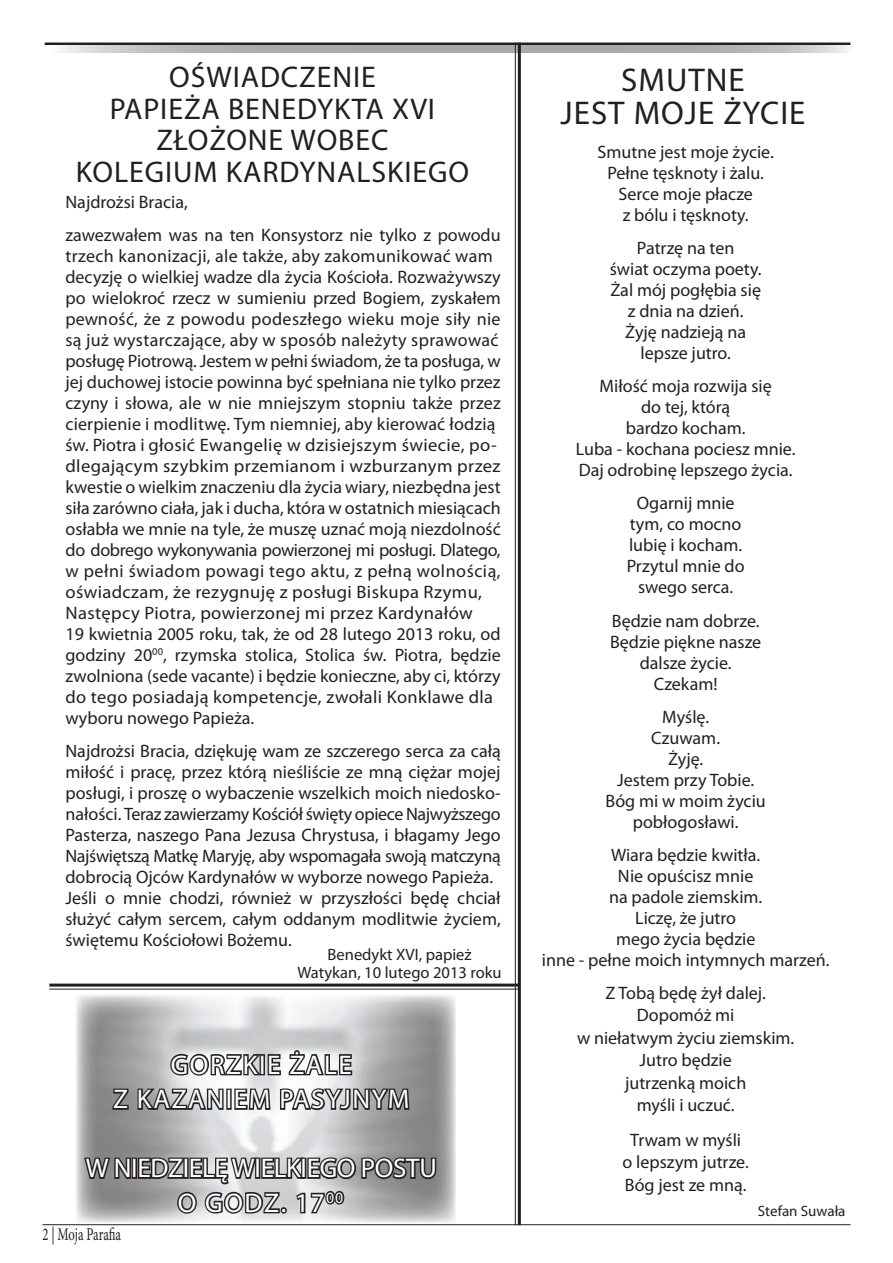
<style>
.page{position:relative;width:893px;height:1263px;background:#fff}
.page>*{position:absolute;margin:0;border:0;box-sizing:border-box;transform-origin:0 0}
.t1{font:33px/33px "Myriad Pro";letter-spacing:.03em;color:#231f20;text-align:center}
.t2{font:30px/31.5px "Myriad Pro";letter-spacing:.03em;color:#231f20;text-align:center}
.t3{font:27px/34.5px "Myriad Pro";letter-spacing:-.01em;color:#fff;text-align:center}
.t4{font:27px/34.5px "Myriad Pro";letter-spacing:.055em;color:#fff;text-align:center}
.t5{font:18px/21px "Myriad Pro";color:#231f20;text-align:center}
.t6{font:18px "Minion Pro";letter-spacing:-.01em;color:#231f20;scale:.7 1}
.t7{font:16.5px/18px "Myriad Pro";color:#231f20;text-align:center}
.t8{font:15px "Myriad Pro";color:#231f20}
</style>
<div class="page">
<hr style="left:43px;top:1224px;width:807px;height:1px;background:#231f20">
<hr style="left:45px;top:43px;width:805px;height:4px;background:#231f20">
<svg style="left:45px;top:45px;width:805px;height:7px;background:#b5b6ba"></svg>
<img style="left:76px;top:995px;width:380px;height:228px">
<svg style="left:82px;top:1049px;width:356px;height:169px;background:#989899"></svg>
<hr style="left:515px;top:43px;width:1px;height:1182px;background:#231f20">
<hr style="left:518px;top:43px;width:3px;height:1182px;background:#231f20">
<hr style="left:49px;top:988px;width:470px;height:1px;background:#231f20">
<hr style="left:49px;top:983px;width:470px;height:3px;background:#231f20">
<h2 class="t2" style="left:76px;top:62px;width:395px">OŚWIADCZENIE<br>PAPIEŻA BENEDYKTA XVI<br>ZŁOŻONE WOBEC<br>KOLEGIUM KARDYNALSKIEGO</h2>
<p class="t5" style="left:65px;top:186px;width:437px;line-height:33px;text-align:left">Najdrożsi Bracia,<br>zawezwałem was na ten Konsystorz nie tylko z powodu</p>
<p class="t5" style="left:65px;top:246px;width:437px;text-align:left">trzech kanonizacji, ale także, aby zakomunikować wam decyzję o wielkiej wadze dla życia Kościoła. Rozważywszy po wielokroć rzecz w sumieniu przed Bogiem, zyskałem pewność, że z powodu podeszłego wieku moje siły nie są już wystarczające, aby w sposób należyty sprawować posługę Piotrową. Jestem w pełni świadom, że ta posługa, w jej duchowej istocie powinna być spełniana nie tylko przez czyny i słowa, ale w nie mniejszym stopniu także przez cierpienie i modlitwę. Tym niemniej, aby kierować łodzią św. Piotra i głosić Ewangelię w dzisiejszym świecie, po&shy;dlegającym szybkim przemianom i wzburzanym przez kwestie o wielkim znaczeniu dla życia wiary, niezbędna jest siła zarówno ciała, jak i ducha, która w ostatnich miesiącach osłabła we mnie na tyle, że muszę uznać moją niezdolność do dobrego wykonywania powierzonej mi posługi. Dlatego, w pełni świadom powagi tego aktu, z pełną wolnością, oświadczam, że rezygnuję z posługi Biskupa Rzymu, Następcy Piotra, powierzonej mi przez Kardynałów<br>19 kwietnia 2005 roku, tak, że od 28 lutego 2013 roku, od godziny 20<sup>00</sup>, rzymska stolica, Stolica św. Piotra, będzie zwolniona (sede vacante) i będzie konieczne, aby ci, którzy do tego posiadają kompetencje, zwołali Konklawe dla wyboru nowego Papieża.</p>
<p class="t5" style="left:65px;top:741px;width:437px;text-align:left">Najdrożsi Bracia, dziękuję wam ze szczerego serca za całą miłość i pracę, przez którą nieśliście ze mną ciężar mojej posługi, i proszę o wybaczenie wszelkich moich niedosko&shy;nałości. Teraz zawierzamy Kościół święty opiece Najwyższego Pasterza, naszego Pana Jezusa Chrystusa, i błagamy Jego Najświętszą Matkę Maryję, aby wspomagała swoją matczyną dobrocią Ojców Kardynałów w wyborze nowego Papieża.<br>Jeśli o mnie chodzi, również w przyszłości będę chciał służyć całym sercem, całym oddanym modlitwie życiem, świętemu Kościołowi Bożemu.</p>
<p class="t7" style="left:298px;top:945px;width:206px">Benedykt XVI, papież<br>Watykan, 10 lutego 2013 roku</p>
<h3 class="t4" style="left:113px;top:1048px;width:298px">GORZKIE ŻALE<br>Z KAZANIEM PASYJNYM</h3>
<h3 class="t3" style="left:86px;top:1151px;width:353px">W NIEDZIELĘ WIELKIEGO POSTU<br>O GODZ. 17<sup>00</sup></h3>
<p class="t6" style="left:43px;top:1223px;width:114px">2 | Moja Parafia</p>
<h1 class="t1" style="left:561px;top:64px;width:246px">SMUTNE<br>JEST MOJE ŻYCIE</h1>
<p class="t5" style="left:598px;top:142px;width:178px">Smutne jest moje życie.<br>Pełne tęsknoty i żalu.<br>Serce moje płacze<br>z bólu i tęsknoty.</p>
<p class="t5" style="left:610px;top:238px;width:153px">Patrzę na ten<br>świat oczyma poety.<br>Żal mój pogłębia się z dnia na dzień.<br>Żyję nadzieją na lepsze jutro.</p>
<p class="t5" style="left:576px;top:376px;width:221px">Miłość moja rozwija się<br>do tej, którą<br>bardzo kocham.<br>Luba - kochana pociesz mnie.<br>Daj odrobinę lepszego życia.</p>
<p class="t5" style="left:627px;top:493px;width:119px">Ogarnij mnie tym, co mocno lubię i kocham.<br>Przytul mnie do swego serca.</p>
<p class="t5" style="left:610px;top:610px;width:153px">Będzie nam dobrze.<br>Będzie piękne nasze dalsze życie.<br>Czekam!</p>
<p class="t5" style="left:606px;top:706px;width:162px">Myślę.<br>Czuwam.<br>Żyję.<br>Jestem przy Tobie.<br>Bóg mi w moim życiu pobłogosławi.</p>
<p class="t5" style="left:542px;top:844px;width:289px">Wiara będzie kwitła.<br>Nie opuścisz mnie<br>na padole ziemskim.<br>Liczę, że jutro<br>mego życia będzie<br>inne - pełne moich intymnych marzeń.</p>
<p class="t5" style="left:577px;top:981px;width:219px;line-height:22.5px">Z Tobą będę żył dalej.<br>Dopomóż mi<br>w niełatwym życiu ziemskim.<br>Jutro będzie<br>jutrzenką moich<br>myśli i uczuć.</p>
<p class="t5" style="left:623px;top:1128px;width:128px;line-height:22.5px">Trwam w myśli<br>o lepszym jutrze.<br>Bóg jest ze mną.</p>
<p class="t8" style="left:758px;top:1202px;width:89px">Stefan Suwała</p>
</div>
